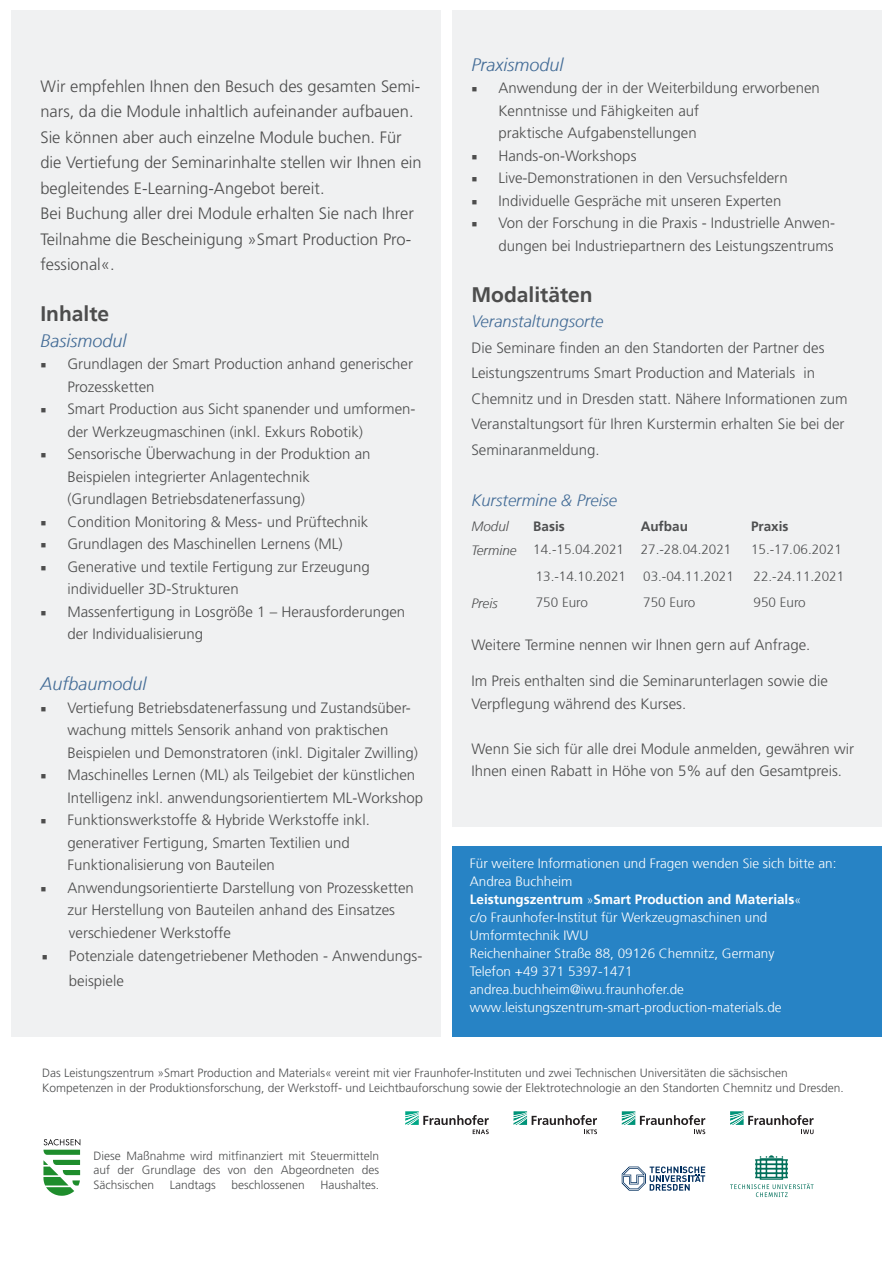
<style>
.page{position:relative;width:893px;height:1263px;background:#fff}
.page>*{position:absolute;margin:0;border:0;box-sizing:border-box;transform-origin:0 0}
.t1{font:700 21px "Frutiger";color:#4d4d4d}
.t2{font:italic 300 18px "Frutiger";color:#426b96}
.t3{font:300 16.5px/25.5px "Frutiger LT Std";color:#4d4d4d}
.t4{font:italic 300 16.5px "Frutiger";color:#426b96}
.t5{font:300 15px/22.5px "Frutiger LT Std";color:#4d4d4d}
.t6{font:300 15px/25.5px "Frutiger LT Std";color:#4e4f50}
.t7{font:300 13.5px/18px "Frutiger";color:#fff}
.t8{font:300 13.5px "Frutiger";color:#4e4f50}
.t9{font:italic 300 13.5px "Frutiger";color:#4e4f50}
.t10{font:700 13.5px "Frutiger";color:#4e4f50}
.t11{font:300 12px/14.4px "Frutiger LT Std";color:#4e4f50;text-align:justify}
.s1{font-family:"Minion Pro";font-weight:400}
.s2{font-weight:700}
.s3{font-family:"Frutiger LT Std";font-size:12px}
</style>
<div class="page">
<div style="left:452px;top:846px;width:430px;height:190px;background:#2783c5"></div>
<svg style="left:43px;top:1139px;width:37px;height:57px"></svg>
<svg style="left:405px;top:1111px;width:84px;height:23px"></svg>
<svg style="left:513px;top:1111px;width:84px;height:23px"></svg>
<svg style="left:622px;top:1111px;width:83px;height:23px"></svg>
<svg style="left:730px;top:1111px;width:84px;height:23px"></svg>
<svg style="left:730px;top:1155px;width:84px;height:42px"></svg>
<svg style="left:622px;top:1166px;width:83px;height:25px"></svg>
<div style="left:11px;top:10px;width:430px;height:1026px;background:#f0f1f2"></div>
<div style="left:452px;top:10px;width:430px;height:817px;background:#f0f1f2"></div>
<p class="t3" style="left:40px;top:74px;width:383px">Wir empfehlen Ihnen den Besuch des gesamten Semi&shy;nars, da die Module inhaltlich aufeinander aufbauen.<br>Sie können aber auch einzelne Module buchen. Für die Vertiefung der Seminarinhalte stellen wir Ihnen ein begleitendes E-Learning-Angebot bereit.<br>Bei Buchung aller drei Module erhalten Sie nach Ihrer Teilnahme die Bescheinigung »Smart Production Pro&shy;fessional«.</p>
<p class="t1" style="left:40px;top:302px;width:70px">Inhalte</p>
<p class="t2" style="left:40px;top:330px;width:88px">Basismodul</p>
<p class="t5" style="left:67px;top:353px;width:347px;text-indent:-27px"><span class="s1">■</span> Grundlagen der Smart Production anhand generischer<br>Prozessketten</p>
<p class="t5" style="left:67px;top:398px;width:350px;text-indent:-27px"><span class="s1">■</span> Smart Production aus Sicht spanender und umformen&shy;der Werkzeugmaschinen (inkl. Exkurs Robotik)</p>
<p class="t5" style="left:67px;top:443px;width:305px;text-indent:-27px"><span class="s1">■</span> Sensorische Überwachung in der Produktion an<br>Beispielen integrierter Anlagentechnik (Grundlagen Betriebsdatenerfassung)</p>
<p class="t5" style="left:40px;top:511px;width:329px"><span class="s1">■</span> Condition Monitoring &amp; Mess- und Prüftechnik</p>
<p class="t5" style="left:40px;top:533px;width:304px"><span class="s1">■</span> Grundlagen des Maschinellen Lernens (ML)</p>
<p class="t5" style="left:67px;top:556px;width:304px;text-indent:-27px"><span class="s1">■</span> Generative und textile Fertigung zur Erzeugung individueller 3D-Strukturen</p>
<p class="t5" style="left:67px;top:601px;width:339px;text-indent:-27px"><span class="s1">■</span> Massenfertigung in Losgröße 1 – Herausforderungen der Individualisierung</p>
<p class="t2" style="left:40px;top:674px;width:108px">Aufbaumodul</p>
<p class="t5" style="left:67px;top:697px;width:352px;text-indent:-27px"><span class="s1">■</span> Vertiefung Betriebsdatenerfassung und Zustandsüber&shy;wachung mittels Sensorik anhand von praktischen<br>Beispielen und Demonstratoren (inkl. Digitaler Zwilling)</p>
<p class="t5" style="left:67px;top:764px;width:357px;text-indent:-27px"><span class="s1">■</span> Maschinelles Lernen (ML) als Teilgebiet der künstlichen<br>Intelligenz inkl. anwendungsorientiertem ML-Workshop</p>
<p class="t5" style="left:67px;top:809px;width:304px;text-indent:-27px"><span class="s1">■</span> Funktionswerkstoffe &amp; Hybride Werkstoffe inkl. generativer Fertigung, Smarten Textilien und<br>Funktionalisierung von Bauteilen</p>
<p class="t5" style="left:67px;top:877px;width:348px;text-indent:-27px"><span class="s1">■</span> Anwendungsorientierte Darstellung von Prozessketten zur Herstellung von Bauteilen anhand des Einsatzes verschiedener Werkstoffe</p>
<p class="t5" style="left:69px;top:943px;width:355px;line-height:25.5px;text-indent:-27px"><span class="s1">■</span> Potenziale datengetriebener Methoden - Anwendungs&shy;beispiele</p>
<p class="t2" style="left:471px;top:54px;width:93px">Praxismodul</p>
<p class="t5" style="left:498px;top:77px;width:323px;text-indent:-27px"><span class="s1">■</span> Anwendung der in der Weiterbildung erworbenen<br>Kenntnisse und Fähigkeiten auf<br>praktische Aufgabenstellungen</p>
<p class="t5" style="left:471px;top:144px;width:167px"><span class="s1">■</span> Hands-on-Workshops</p>
<p class="t5" style="left:471px;top:167px;width:318px"><span class="s1">■</span> Live-Demonstrationen in den Versuchsfeldern</p>
<p class="t5" style="left:471px;top:189px;width:312px"><span class="s1">■</span> Individuelle Gespräche mit unseren Experten</p>
<p class="t5" style="left:471px;top:212px;width:365px;text-align:right"><span class="s1">■</span> Von der Forschung in die Praxis - Industrielle Anwen&shy;dungen bei Industriepartnern des Leistungszentrums</p>
<p class="t1" style="left:471px;top:282px;width:123px">Modalitäten</p>
<p class="t4" style="left:471px;top:312px;width:134px">Veranstaltungsorte</p>
<p class="t6" style="left:471px;top:335px;width:378px">Die Seminare finden an den Standorten der Partner des Leistungszentrums Smart Production and Materials in Chemnitz und in Dresden statt. Nähere Informationen zum Veranstaltungsort für Ihren Kurstermin erhalten Sie bei der Seminaranmeldung.</p>
<p class="t4" style="left:471px;top:491px;width:147px">Kurstermine &amp; Preise</p>
<p class="t9" style="left:471px;top:518px;width:39px">Modul</p>
<p class="t10" style="left:533px;top:518px;width:33px">Basis</p>
<p class="t10" style="left:641px;top:518px;width:49px">Aufbau</p>
<p class="t10" style="left:751px;top:518px;width:39px">Praxis</p>
<p class="t9" style="left:471px;top:543px;width:47px">Termine</p>
<p class="t8" style="left:533px;top:542px;width:92px">14.-15.04.2021</p>
<p class="t8" style="left:641px;top:542px;width:92px">27.-28.04.2021</p>
<p class="t8" style="left:751px;top:542px;width:92px">15.-17.06.2021</p>
<p class="t8" style="left:536px;top:569px;width:92px">13.-14.10.2021</p>
<p class="t8" style="left:643px;top:569px;width:92px">03.-04.11.2021</p>
<p class="t8" style="left:753px;top:569px;width:92px">22.-24.11.2021</p>
<p class="t9" style="left:471px;top:596px;width:28px">Preis</p>
<p class="t8" style="left:536px;top:595px;width:54px">750 Euro</p>
<p class="t8" style="left:643px;top:595px;width:54px">750 Euro</p>
<p class="t8" style="left:753px;top:595px;width:54px">950 Euro</p>
<p class="t5" style="left:471px;top:634px;width:340px">Weitere Termine nennen wir Ihnen gern auf Anfrage.</p>
<p class="t5" style="left:471px;top:670px;width:358px">Im Preis enthalten sind die Seminarunterlagen sowie die<br>Verpflegung während des Kurses.</p>
<p class="t5" style="left:471px;top:738px;width:384px">Wenn Sie sich für alle drei Module anmelden, gewähren wir<br>Ihnen einen Rabatt in Höhe von 5% auf den Gesamtpreis.</p>
<p class="t7" style="left:470px;top:855px;width:368px">Für weitere Informationen und Fragen wenden Sie sich bitte an:</p>
<p class="t7" style="left:470px;top:873px;width:104px">Andrea Buchheim</p>
<p class="t7" style="left:470px;top:891px;width:333px"><span class="s2">Leistungszentrum</span> <span class="s3">»</span><span class="s2">Smart Production and Materials</span><span class="s3">« </span>c/o Fraunhofer-Institut für Werkzeugmaschinen und<br>Umformtechnik IWU</p>
<p class="t7" style="left:470px;top:945px;width:306px">Reichenhainer Straße 88, 09126 Chemnitz, Germany</p>
<p class="t7" style="left:470px;top:963px;width:164px">Telefon +49 371 5397-1471</p>
<p class="t7" style="left:470px;top:981px;width:313px">andrea.buchheim@iwu.fraunhofer.de www.leistungszentrum-smart-production-materials.de</p>
<p class="t11" style="left:42px;top:1066px;width:803px">Das Leistungszentrum »Smart Production and Materials« vereint mit vier Fraunhofer-Instituten und zwei Technischen Universitäten die sächsischen<br>Kompetenzen in der Produktionsforschung, der Werkstoff- und Leichtbauforschung sowie der Elektrotechnologie an den Standorten Chemnitz und Dresden.</p>
<p class="t11" style="left:94px;top:1149px;width:287px">Diese Maßnahme wird mitfinanziert mit Steuermitteln auf der Grundlage des von den Abgeordneten des Sächsischen</p>
<p class="t11" style="left:170px;top:1177px;width:48px">Landtags</p>
<p class="t11" style="left:232px;top:1177px;width:75px">beschlossenen</p>
<p class="t11" style="left:321px;top:1177px;width:60px">Haushaltes.</p>
</div>
